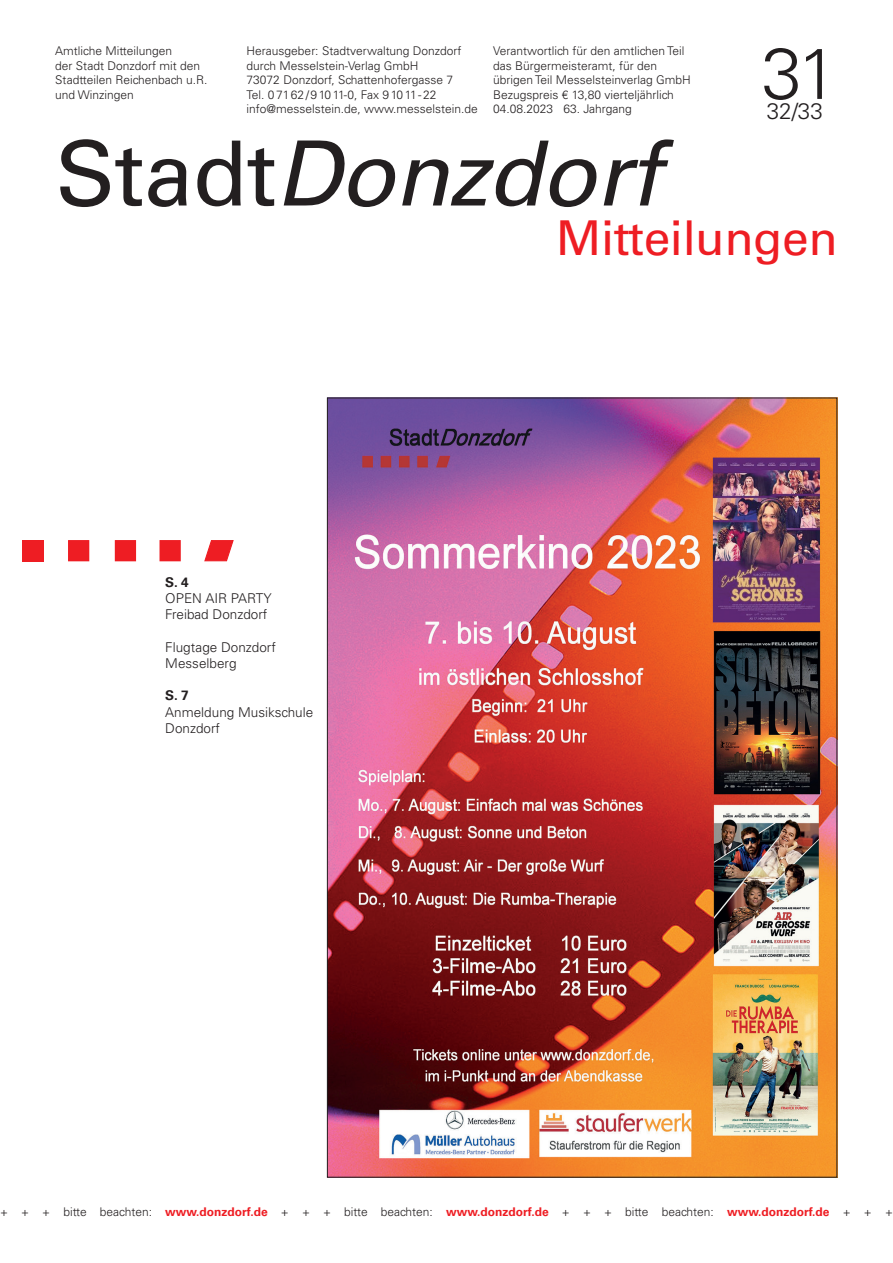
<style>
.page{position:relative;width:893px;height:1263px;background:#fff}
.page>*{position:absolute;margin:0;border:0;box-sizing:border-box;transform-origin:0 0}
.fliesstext-titel{font:italic 90px "Univers LT Std";letter-spacing:-.01em;color:#231f20}
.fliesstext-titel-2{font:300 72px "Univers LT Std";color:#231f20}
.fliesstext-titel-3{font:48px "Univers LT Std";letter-spacing:-.01em;color:#ee1d23}
.t1{font:300 22.5px "Univers LT Std";color:#231f20}
.fliesstext{font:300 13.5px/16.2px "Univers LT Std";color:#231f20}
.unterueberschrift{font:700 13.5px "Univers LT Std";color:#231f20}
.fliesstext-titel-4{font:300 12px/14.4px "Univers LT Std";color:#231f20}
.s1{font-style:normal}
.s2{font-weight:700;color:#ee1d23}
</style>
<div class="page">
<img style="left:329px;top:400px;width:506px;height:775px">
<div style="left:22px;top:540px;width:21px;height:21px;background:#ee1d23"></div>
<div style="left:68px;top:540px;width:21px;height:21px;background:#ee1d23"></div>
<div style="left:115px;top:540px;width:21px;height:21px;background:#ee1d23"></div>
<div style="left:160px;top:540px;width:21px;height:21px;background:#ee1d23;border:2px solid #ee1d23"></div>
<svg style="left:204px;top:540px;width:30px;height:22px"></svg>
<p class="fliesstext-titel-4" style="left:55px;top:44px;width:154px">Amtliche Mitteilungen<br>der Stadt Donzdorf mit den<br>Stadtteilen Reichenbach u.R. und Winzingen</p>
<p class="fliesstext-titel-4" style="left:247px;top:44px;width:233px">Herausgeber: Stadtverwaltung Donzdorf durch Messelstein-Verlag GmbH<br>73072 Donzdorf, Schattenhofergasse 7<br>Tel. 07162/91011-0, Fax 91011-22 info@messelstein.de, www.messelstein.de</p>
<p class="fliesstext-titel-4" style="left:493px;top:44px;width:199px">Verantwortlich für den amtlichen Teil das Bürgermeisteramt, für den übrigen Teil Messelsteinverlag GmbH Bezugspreis € 13,80 vierteljährlich 04.08.2023 63. Jahrgang</p>
<p class="fliesstext-titel-2" style="left:762px;top:30px;width:77px">31</p>
<p class="fliesstext-titel" style="left:55px;top:120px;width:606px"><span class="s1">Stadt</span>Donzdorf</p>
<p class="fliesstext-titel-3" style="left:556px;top:210px;width:283px">Mitteilungen</p>
<p class="t1" style="left:767px;top:97px;width:58px">32/33</p>
<p class="unterueberschrift" style="left:165px;top:574px;width:25px">S. 4</p>
<p class="fliesstext" style="left:165px;top:590px;width:108px">OPEN AIR PARTY</p>
<p class="fliesstext" style="left:165px;top:606px;width:104px">Freibad Donzdorf</p>
<p class="fliesstext" style="left:165px;top:639px;width:112px">Flugtage Donzdorf</p>
<p class="fliesstext" style="left:165px;top:655px;width:73px">Messelberg</p>
<p class="unterueberschrift" style="left:165px;top:688px;width:25px">S. 7</p>
<p class="fliesstext" style="left:165px;top:704px;width:149px">Anmeldung Musikschule<br>Donzdorf</p>
<p class="fliesstext-titel-4" style="left:0;top:1205px;width:894px">+ + + bitte beachten: <span class="s2">www.donzdorf.de</span> + + + bitte beachten: <span class="s2">www.donzdorf.de</span> + + + bitte beachten: <span class="s2">www.donzdorf.de</span> + + +</p>
</div>
